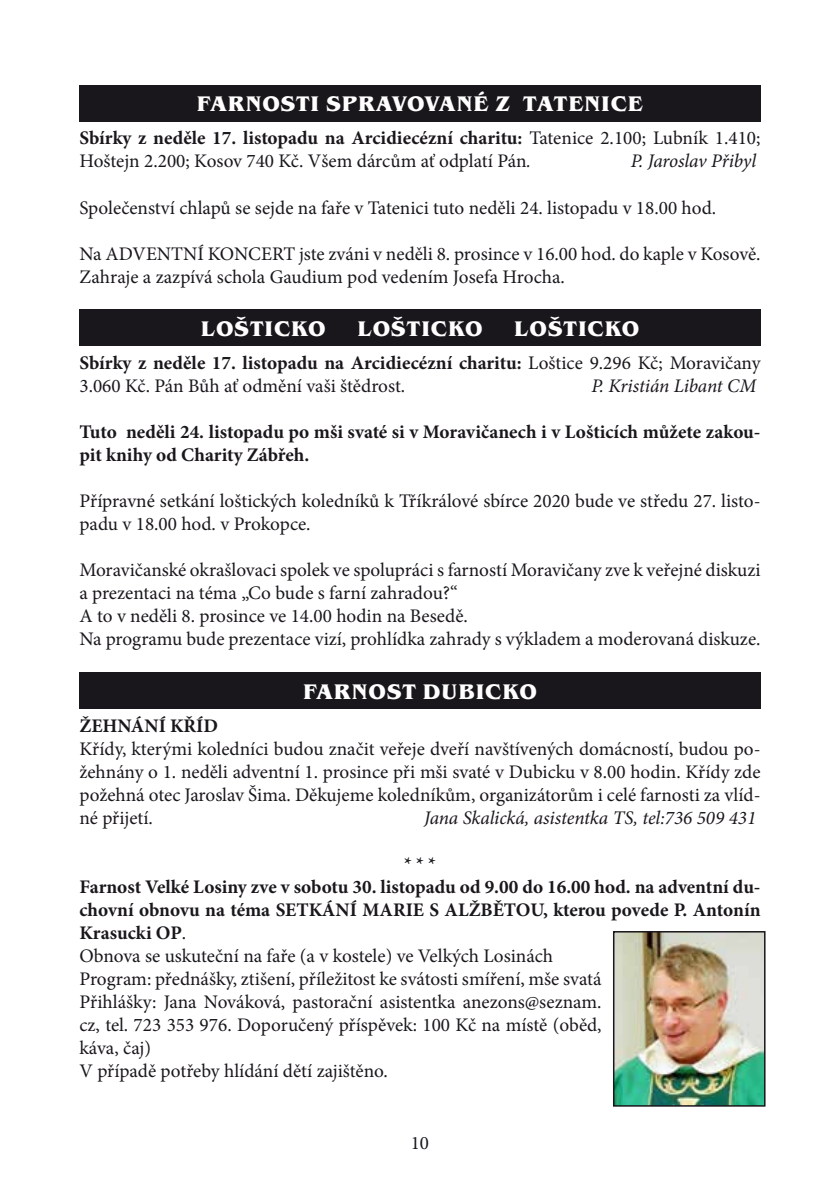
<style>
.page{position:relative;width:840px;height:1191px;background:#fff}
.page>*{position:absolute;margin:0;border:0;box-sizing:border-box;transform-origin:0 0}
.t1{font:700 21.8px "Benguiat Itc TOT";letter-spacing:.045em;color:#fff}
.t2{font:19.2px/23px "Minion Pro";color:#1a171c}
.t3{font:700 19.2px/23px "Minion Pro";color:#1a171c}
.t4{font:italic 19.2px "Minion Pro";letter-spacing:-.01em;color:#1a171c}
.t5{font:19px "Minion Pro";color:#1a171c}
.s1{font-weight:700}
.s2{font-style:italic}
</style>
<div class="page">
<div style="left:79px;top:85px;width:681px;height:36px;background:#1a171c"></div>
<div style="left:79px;top:309px;width:681px;height:37px;background:#1a171c"></div>
<div style="left:79px;top:672px;width:681px;height:36px;background:#1a171c"></div>
<img style="left:615px;top:934px;width:147px;height:169px">
<div style="left:612px;top:931px;width:153px;height:175px;border:2px solid #1a171c"></div>
<p class="t1" style="left:197px;top:91px;width:447px">FARNOSTI SPRAVOVANÉ Z TATENICE</p>
<p class="t2" style="left:79px;top:127px;width:682px"><span class="s1">Sbírky z neděle 17. listopadu na Arcidiecézní charitu:</span> Tatenice 2.100; Lubník 1.410;<br>Hoštejn 2.200; Kosov 740 Kč. Všem dárcům ať odplatí Pán<span class="s2">.</span></p>
<p class="t4" style="left:630px;top:148px;width:127px">P. Jaroslav Přibyl</p>
<p class="t2" style="left:79px;top:196px;width:637px">Společenství chlapů se sejde na faře v Tatenici tuto neděli 24. listopadu v 18.00 hod.</p>
<p class="t2" style="left:79px;top:242px;width:682px">Na ADVENTNÍ KONCERT jste zváni v neděli 8. prosince v 16.00 hod. do kaple v Kosově.<br>Zahraje a zazpívá schola Gaudium pod vedením Josefa Hrocha.</p>
<p class="t1" style="left:200px;top:316px;width:127px">LOŠTICKO</p>
<p class="t1" style="left:357px;top:316px;width:127px">LOŠTICKO</p>
<p class="t1" style="left:514px;top:316px;width:127px">LOŠTICKO</p>
<p class="t2" style="left:79px;top:351px;width:682px"><span class="s1">Sbírky z neděle 17. listopadu na Arcidiecézní charitu:</span> Loštice 9.296 Kč; Moravičany<br>3.060 Kč. Pán Bůh ať odmění vaši štědrost.</p>
<p class="t4" style="left:591px;top:373px;width:166px">P. Kristián Libant CM</p>
<p class="t3" style="left:79px;top:420px;width:682px">Tuto neděli 24. listopadu po mši svaté si v Moravičanech i v Lošticích můžete zakou&shy;pit knihy od Charity Zábřeh.</p>
<p class="t2" style="left:79px;top:489px;width:682px">Přípravné setkání loštických koledníků k Tříkrálové sbírce 2020 bude ve středu 27. listo&shy;padu v 18.00 hod. v Prokopce.</p>
<p class="t2" style="left:79px;top:559px;width:682px">Moravičanské okrašlovaci spolek ve spolupráci s farností Moravičany zve k veřejné diskuzi a prezentaci na téma „Co bude s farní zahradou?“<br>A to v neděli 8. prosince ve 14.00 hodin na Besedě.<br>Na programu bude prezentace vizí, prohlídka zahrady s výkladem a moderovaná diskuze.</p>
<p class="t1" style="left:303px;top:679px;width:235px">FARNOST DUBICKO</p>
<p class="t3" style="left:79px;top:714px;width:140px">ŽEHNÁNÍ KŘÍD</p>
<p class="t2" style="left:79px;top:737px;width:682px;text-align:justify">Křídy, kterými koledníci budou značit veřeje dveří navštívených domácností, budou po&shy;žehnány o 1. neděli adventní 1. prosince při mši svaté v Dubicku v 8.00 hodin. Křídy zde požehná otec Jaroslav Šima. Děkujeme koledníkům, organizátorům i celé farnosti za vlíd&shy;né přijetí.</p>
<p class="t4" style="left:424px;top:804px;width:333px">Jana Skalická, asistentka TS, tel:736 509 431</p>
<p class="t2" style="left:79px;top:852px;width:682px;text-indent:324px"><span class="s1">* * *<br>Farnost Velké Losiny zve v sobotu 30. listopadu od 9.00 do 16.00 hod. na adventní du&shy;chovní obnovu na téma SETKÁNÍ MARIE S ALŽBĚTOU, kterou povede P. Antonín Krasucki OP</span>.<br>Obnova se uskuteční na faře (a v kostele) ve Velkých Losinách<br>Program: přednášky, ztišení, příležitost ke svátosti smíření, mše svatá<br>Přihlášky: Jana Nováková, pastorační asistentka anezons@seznam.<br>cz, tel. 723 353 976. Doporučený příspěvek: 100 Kč na místě (oběd,<br>káva, čaj)<br>V případě potřeby hlídání dětí zajištěno.</p>
<p class="t5" style="left:410px;top:1130px;width:20px">10</p>
</div>
